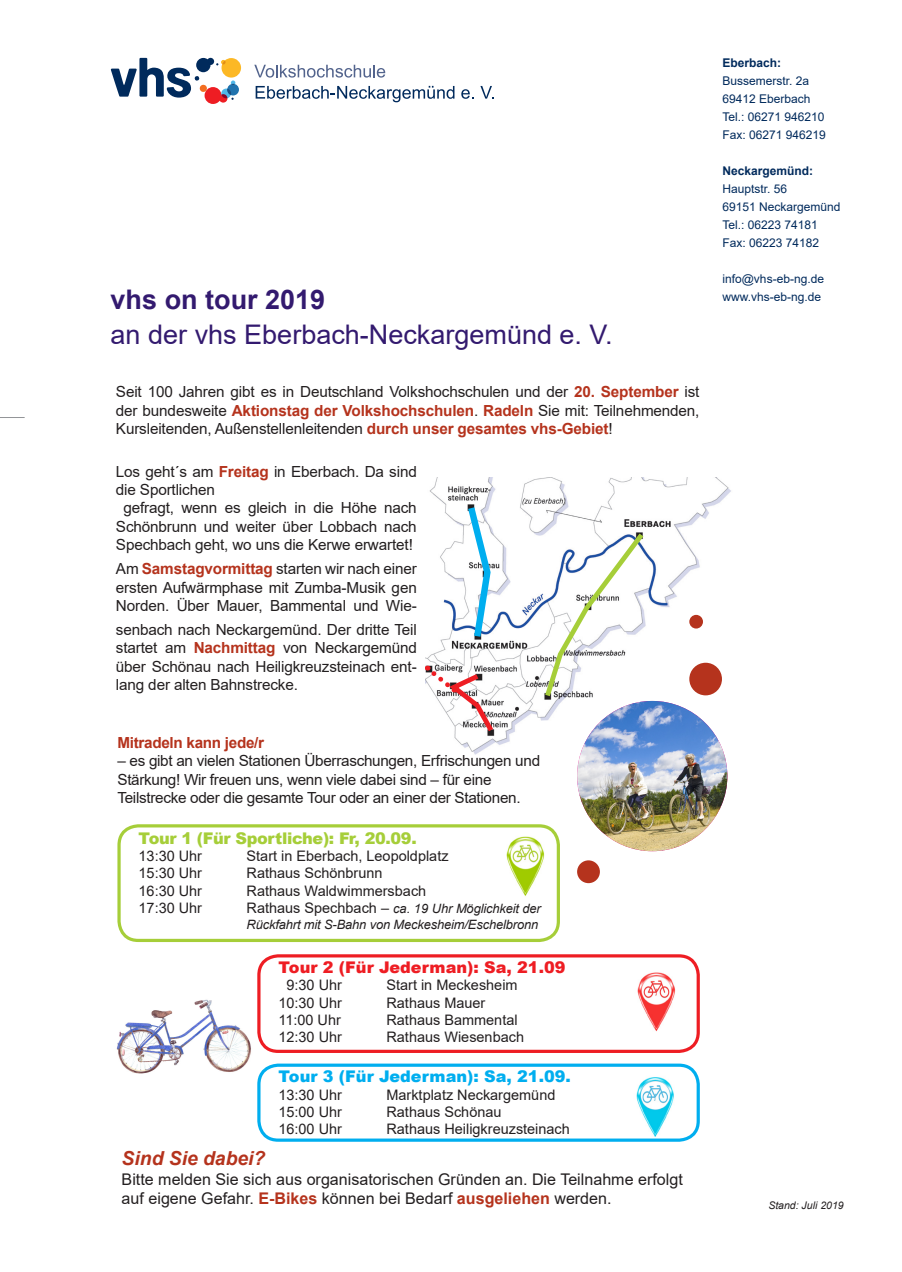
<style>
.page{position:relative;width:902px;height:1272px;background:#fff}
.page>*{position:absolute;margin:0;border:0;box-sizing:border-box;transform-origin:0 0}
.t1{font:27px "Arial";color:#331a6f}
.t2{font:700 27px "Arial";color:#331a6f}
.t3{font:italic 700 19.35px "Arial";color:#b5331d}
.t4{font:16.05px/19.4px "Arial";color:#231f20}
.t5{font:900 16.05px "Arial";letter-spacing:-.02em;color:#a6ce39}
.t6{font:900 16.05px "Arial";color:#00aeef}
.t7{font:900 16.05px "Arial";color:#ee1d23}
.t8{font:15.3px/18.3px "Arial";letter-spacing:-.01em;color:#231f20;text-align:justify}
.t9{font:700 15.3px "Arial";letter-spacing:-.02em;color:#b5331d}
.t10{font:14.4px "Arial";color:#231f20}
.t11{font:italic 12.9px/15.5px "Arial";letter-spacing:-.01em;color:#231f20}
.t12{font:12px/18px "Arial";color:#002a5c}
.t13{font:700 12px "Arial";color:#002a5c}
.t14{font:italic 10.5px "Arial";color:#231f20}
.s1{font-weight:700;color:#b5331d}
.s2{font-style:normal;font-size:14.4px}
</style>
<div class="page">
<svg style="left:111px;top:58px;width:130px;height:46px"></svg>
<svg style="left:254px;top:65px;width:131px;height:13px"></svg>
<svg style="left:255px;top:86px;width:199px;height:16px"></svg>
<svg style="left:461px;top:89px;width:13px;height:10px"></svg>
<svg style="left:480px;top:86px;width:14px;height:13px"></svg>
<svg style="left:0;top:417px;width:25px;height:1px"></svg>
<div style="left:117px;top:824px;width:443px;height:118px;border:3px solid #a6ce39;border-radius:19px"></div>
<div style="left:257px;top:954px;width:442px;height:98px;border:3px solid #ee1d23;border-radius:19px"></div>
<div style="left:257px;top:1063px;width:442px;height:78px;border:3px solid #00aeef;border-radius:19px"></div>
<img style="left:425px;top:477px;width:306px;height:277px">
<svg style="left:541px;top:528px;width:107px;height:173px"></svg>
<svg style="left:427px;top:665px;width:70px;height:71px"></svg>
<svg style="left:463px;top:500px;width:31px;height:143px"></svg>
<img style="left:577px;top:701px;width:150px;height:150px;border-radius:75px">
<img style="left:116px;top:999px;width:135px;height:75px">
<img style="left:506px;top:836px;width:39px;height:60px">
<img style="left:637px;top:972px;width:39px;height:60px">
<img style="left:636px;top:1077px;width:38px;height:59px">
<div style="left:577px;top:860px;width:23px;height:23px;background:#b5331d;border-radius:50%"></div>
<div style="left:689px;top:662px;width:33px;height:33px;background:#b5331d;border-radius:50%"></div>
<div style="left:689px;top:615px;width:14px;height:13px;background:#b5331d;border-radius:50%"></div>
<h1 class="t2" style="left:111px;top:281px;width:216px">vhs on tour 2019</h1>
<h1 class="t1" style="left:111px;top:316px;width:503px">an der vhs Eberbach-Neckargemünd e. V.</h1>
<p class="t8" style="left:116px;top:382px;width:585px">Seit 100 Jahren gibt es in Deutschland Volkshochschulen und der <span class="s1">20. September</span> ist der bundesweite <span class="s1">Aktionstag der Volkshochschulen</span>. <span class="s1">Radeln</span> Sie mit: Teilnehmenden, Kursleitenden, Außenstellenleitenden <span class="s1">durch unser gesamtes vhs-Gebiet</span>!</p>
<p class="t8" style="left:116px;top:462px;width:302px">Los geht´s am <span class="s1">Freitag</span> in Eberbach. Da sind</p>
<p class="t8" style="left:116px;top:480px;width:100px">die Sportlichen</p>
<p class="t8" style="left:123px;top:499px;width:295px">gefragt, wenn es gleich in die Höhe nach</p>
<p class="t8" style="left:116px;top:517px;width:302px">Schönbrunn und weiter über Lobbach nach</p>
<p class="t8" style="left:116px;top:535px;width:298px">Spechbach geht, wo uns die Kerwe erwartet!</p>
<p class="t8" style="left:116px;top:559px;width:302px">Am <span class="s1">Samstagvormittag</span> starten wir nach einer ersten Aufwärmphase mit Zumba-Musik gen Norden. Über Mauer, Bammental und Wie-</p>
<p class="t8" style="left:116px;top:620px;width:302px">senbach nach Neckargemünd. Der dritte Teil startet am <span class="s1">Nachmittag</span> von Neckargemünd über Schönau nach Heiligkreuzsteinach ent&shy;lang der alten Bahnstrecke.</p>
<p class="t9" style="left:117px;top:732px;width:148px">Mitradeln kann jede/r</p>
<p class="t8" style="left:117px;top:751px;width:424px;text-align:left">– es gibt an vielen Stationen Überraschungen, Erfrischungen und<br>Stärkung! Wir freuen uns, wenn viele dabei sind – für eine<br>Teilstrecke oder die gesamte Tour oder an einer der Stationen.</p>
<p class="t5" style="left:138px;top:826px;width:279px">Tour 1 (Für Sportliche): Fr, 20.09.</p>
<p class="t10" style="left:138px;top:846px;width:65px">13:30 Uhr</p>
<p class="t10" style="left:246px;top:846px;width:203px">Start in Eberbach, Leopoldplatz</p>
<p class="t10" style="left:138px;top:863px;width:65px">15:30 Uhr</p>
<p class="t10" style="left:246px;top:863px;width:137px">Rathaus Schönbrunn</p>
<p class="t10" style="left:138px;top:880px;width:65px">16:30 Uhr</p>
<p class="t10" style="left:246px;top:880px;width:181px">Rathaus Waldwimmersbach</p>
<p class="t10" style="left:138px;top:898px;width:65px">17:30 Uhr</p>
<p class="t11" style="left:246px;top:901px;width:295px"><span class="s2">Rathaus Spechbach –</span> ca. 19 Uhr Möglichkeit der<br>Rückfahrt mit S-Bahn von Meckesheim/Eschelbronn</p>
<p class="t7" style="left:278px;top:955px;width:288px">Tour 2 (Für Jederman): Sa, 21.09</p>
<p class="t10" style="left:286px;top:975px;width:57px">9:30 Uhr</p>
<p class="t10" style="left:386px;top:975px;width:133px">Start in Meckesheim</p>
<p class="t10" style="left:278px;top:992px;width:65px">10:30 Uhr</p>
<p class="t10" style="left:386px;top:992px;width:100px">Rathaus Mauer</p>
<p class="t10" style="left:278px;top:1010px;width:64px">11:00 Uhr</p>
<p class="t10" style="left:386px;top:1010px;width:133px">Rathaus Bammental</p>
<p class="t10" style="left:278px;top:1027px;width:65px">12:30 Uhr</p>
<p class="t10" style="left:386px;top:1027px;width:139px">Rathaus Wiesenbach</p>
<p class="t6" style="left:278px;top:1064px;width:294px">Tour 3 (Für Jederman): Sa, 21.09.</p>
<p class="t10" style="left:278px;top:1084px;width:65px">13:30 Uhr</p>
<p class="t10" style="left:386px;top:1084px;width:170px">Marktplatz Neckargemünd</p>
<p class="t10" style="left:278px;top:1101px;width:65px">15:00 Uhr</p>
<p class="t10" style="left:386px;top:1101px;width:116px">Rathaus Schönau</p>
<p class="t10" style="left:278px;top:1119px;width:65px">16:00 Uhr</p>
<p class="t10" style="left:386px;top:1119px;width:185px">Rathaus Heiligkreuzsteinach</p>
<p class="t3" style="left:122px;top:1145px;width:145px">Sind Sie dabei?</p>
<p class="t4" style="left:122px;top:1169px;width:562px">Bitte melden Sie sich aus organisatorischen Gründen an. Die Teilnahme erfolgt auf eigene Gefahr. <span class="s1">E-Bikes</span> können bei Bedarf <span class="s1">ausgeliehen</span> werden.</p>
<p class="t13" style="left:722px;top:54px;width:60px">Eberbach:</p>
<p class="t12" style="left:722px;top:72px;width:105px">Bussemerstr. 2a<br>69412 Eberbach<br>Tel.: 06271 946210<br>Fax: 06271 946219</p>
<p class="t13" style="left:722px;top:162px;width:92px">Neckargemünd:</p>
<p class="t12" style="left:722px;top:180px;width:120px">Hauptstr. 56<br>69151 Neckargemünd<br>Tel.: 06223 74181<br>Fax: 06223 74182</p>
<p class="t12" style="left:722px;top:270px;width:103px">info@vhs-eb-ng.de www.vhs-eb-ng.de</p>
<p class="t14" style="left:768px;top:1198px;width:77px">Stand: Juli 2019</p>
</div>
